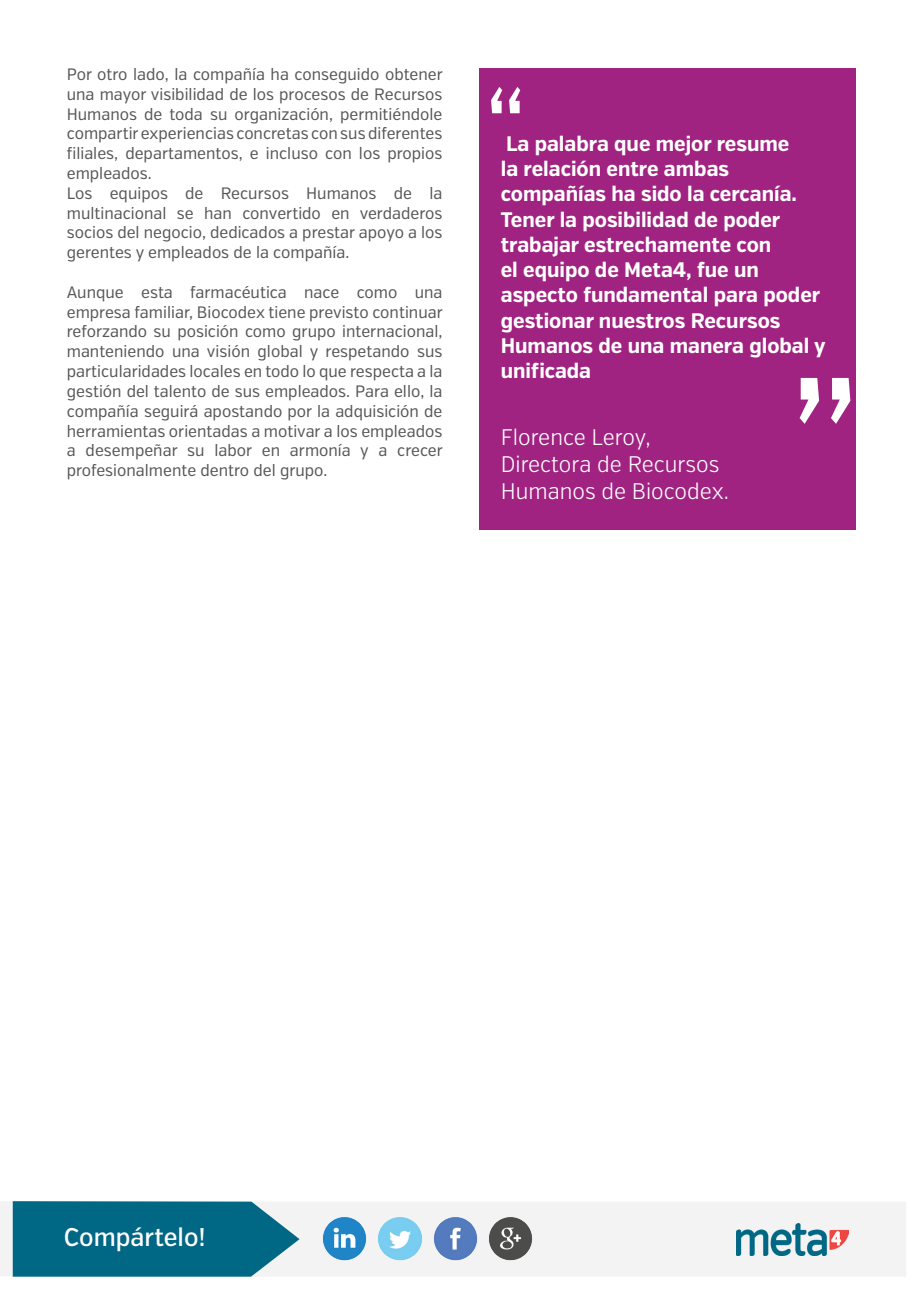
<style>
.page{position:relative;width:919px;height:1289px;background:#fff}
.page>*{position:absolute;margin:0;border:0;box-sizing:border-box;transform-origin:0 0}
.t1{font:180px "Verb Cond";color:#fff}
.t2{font:103.5px "Verb Cond";color:#fff}
.t3{font:500 25.5px "Verb Cond";color:#fff}
.t4{font:300 22.5px/27px "Verb Cond";color:#fff}
.t5{font:700 21px/25.2px "Verb Cond";color:#fff}
.t6{font:16.5px/19.8px "Verb Cond";color:#57585a;text-align:justify}
</style>
<div class="page">
<div style="left:299px;top:1202px;width:607px;height:74px;background:#f3f3f3"></div>
<svg style="left:0;top:1201px;width:299px;height:75px;background:#1e7892"></svg>
<img style="left:322px;top:1215px;width:44px;height:44px">
<img style="left:378px;top:1215px;width:44px;height:44px">
<img style="left:433px;top:1215px;width:44px;height:44px">
<img style="left:488px;top:1215px;width:44px;height:44px">
<img style="left:736px;top:1223px;width:112px;height:32px">
<div style="left:478px;top:68px;width:377px;height:461px;background:#a02381"></div>
<p class="t6" style="left:67px;top:65px;width:377px">Por otro lado, la compañía ha conseguido obtener una mayor visibilidad de los procesos de Recursos Humanos de toda su organización, permitiéndole compartir experiencias concretas con sus diferentes filiales, departamentos, e incluso con los propios empleados.</p>
<p class="t6" style="left:67px;top:183px;width:377px">Los equipos de Recursos Humanos de la multinacional se han convertido en verdaderos socios del negocio, dedicados a prestar apoyo a los gerentes y empleados de la compañía.</p>
<p class="t6" style="left:67px;top:282px;width:377px">Aunque esta farmacéutica nace como una empresa familiar, Biocodex tiene previsto continuar reforzando su posición como grupo internacional, manteniendo una visión global y respetando sus particularidades locales en todo lo que respecta a la gestión del talento de sus empleados. Para ello, la compañía seguirá apostando por la adquisición de herramientas orientadas a motivar a los empleados a desempeñar su labor en armonía y a crecer profesionalmente dentro del grupo.</p>
<p class="t2" style="left:485px;top:64px;width:44px">“</p>
<p class="t5" style="left:500px;top:131px;width:326px">La palabra que mejor resume<br>la relación entre ambas compañías ha sido la cercanía.<br>Tener la posibilidad de poder trabajar estrechamente con<br>el equipo de Meta4, fue un aspecto fundamental para poder gestionar nuestros Recursos<br>Humanos de una manera global y unificada</p>
<p class="t1" style="left:861px;top:464px;width:75px;rotate:-180deg">“</p>
<p class="t4" style="left:500px;top:424px;width:230px">Florence Leroy,<br>Directora de Recursos<br>Humanos de Biocodex.</p>
<h3 class="t3" style="left:64px;top:1221px;width:143px">Compártelo!</h3>
</div>
